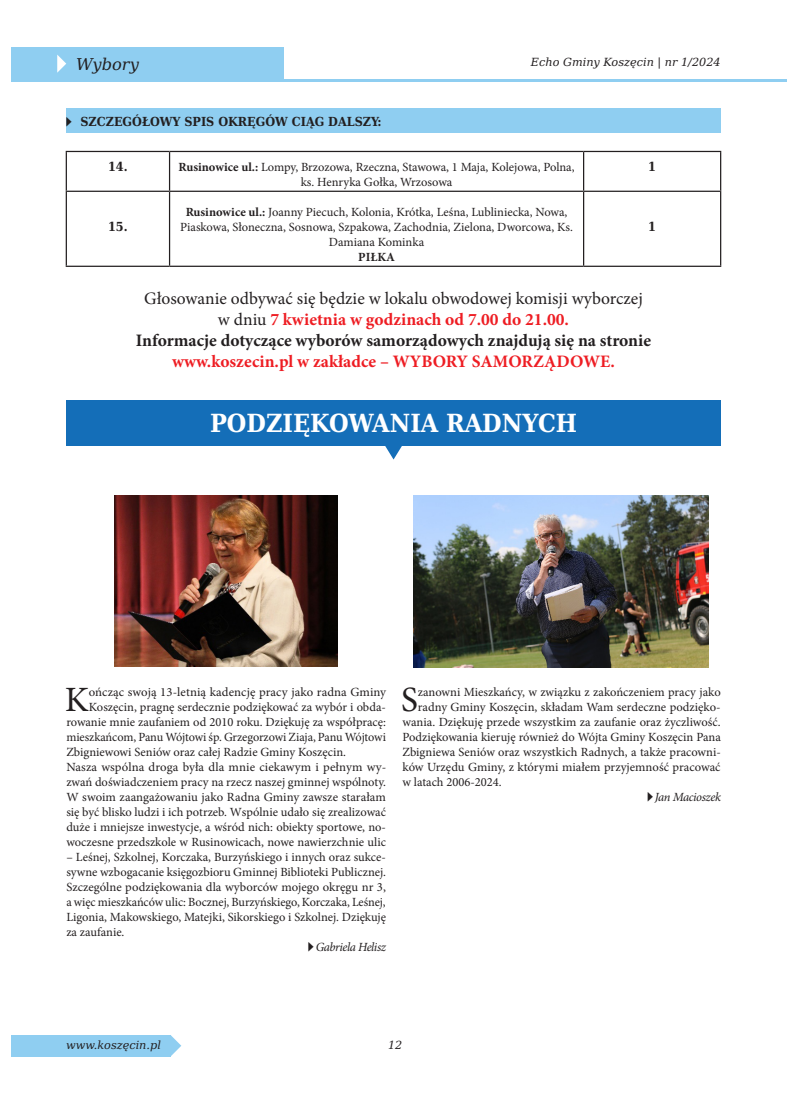
<style>
.page{position:relative;width:787px;height:1095px;background:#fff}
.page>*{position:absolute;margin:0;border:0;box-sizing:border-box;transform-origin:0 0}
.t1{font:35.62px "Minion Pro";color:#231f20}
.t2{font:700 25px "DejaVu Serif Condensed";color:#fff}
.t3{font:17.5px/21px "Minion Pro";color:#231f20;text-align:center}
.t4{font:700 17.5px "Minion Pro";color:#ee1d23}
.t5{font:italic 16.25px "DejaVu Serif";color:#231f20}
.t6{font:12.5px/15px "Minion Pro";color:#231f20;text-align:center}
.t7{font:italic 12.5px "Minion Pro";letter-spacing:-.035em;color:#231f20}
.t8{font:700 12.5px "DejaVu Serif Condensed";color:#231f20}
.t9{font:700 12.5px "DejaVu Serif Condensed";color:#231f20;scale:.6 1}
.t10{font:700 12.5px "Minion Pro";letter-spacing:-.005em;color:#231f20}
.t11{font:italic 11.25px "DejaVu Serif";color:#231f20}
.s1{font-weight:700}
.s2{font-weight:700;color:#ee1d23}
.s3{font-family:"DejaVu Serif Condensed";font-weight:700;font-style:normal}
</style>
<div class="page">
<hr style="left:765px;top:79px;width:22px;height:2px;background:#8fcef1">
<div style="left:11px;top:1035px;width:159px;height:21px;background:#8fcef1"></div>
<hr style="left:232px;top:79px;width:533px;height:2px;background:#8fcef1">
<div style="left:11px;top:47px;width:272px;height:34px;background:#8fcef1"></div>
<svg style="left:57px;top:55px;width:9px;height:18px"></svg>
<svg style="left:170px;top:1035px;width:11px;height:21px"></svg>
<hr style="left:66px;top:151px;width:103px;height:1px;background:#231f20">
<hr style="left:66px;top:152px;width:1px;height:39px;background:#231f20">
<hr style="left:169px;top:151px;width:414px;height:1px;background:#231f20">
<hr style="left:169px;top:152px;width:1px;height:39px;background:#231f20">
<hr style="left:583px;top:151px;width:138px;height:1px;background:#231f20">
<hr style="left:583px;top:152px;width:1px;height:39px;background:#231f20">
<hr style="left:720px;top:152px;width:1px;height:39px;background:#231f20">
<hr style="left:66px;top:191px;width:103px;height:1px;background:#231f20">
<hr style="left:66px;top:192px;width:1px;height:74px;background:#231f20">
<hr style="left:169px;top:191px;width:414px;height:1px;background:#231f20">
<hr style="left:169px;top:192px;width:1px;height:74px;background:#231f20">
<hr style="left:583px;top:191px;width:138px;height:1px;background:#231f20">
<hr style="left:583px;top:192px;width:1px;height:74px;background:#231f20">
<hr style="left:720px;top:192px;width:1px;height:74px;background:#231f20">
<hr style="left:66px;top:266px;width:103px;height:1px;background:#231f20">
<hr style="left:169px;top:266px;width:414px;height:1px;background:#231f20">
<hr style="left:583px;top:266px;width:138px;height:1px;background:#231f20">
<div style="left:66px;top:108px;width:655px;height:24px;background:#8fcef1"></div>
<div style="left:66px;top:400px;width:655px;height:45px;background:#146eb8"></div>
<svg style="left:384px;top:445px;width:18px;height:14px"></svg>
<img style="left:114px;top:495px;width:224px;height:171px">
<img style="left:413px;top:495px;width:295px;height:173px">
<h3 class="t5" style="left:76px;top:52px;width:64px">Wybory</h3>
<p class="t9" style="left:66px;top:112px;width:210px">▶ SZCZEG ÓŁOWY SPIS</p>
<p class="t8" style="left:218px;top:112px;width:11px">OKRĘG</p>
<p class="t8" style="left:265px;top:112px;width:118px">ÓW CIĄG DALSZY:</p>
<p class="t11" style="left:531px;top:54px;width:191px">Echo Gminy Koszęcin | nr 1/2024</p>
<p class="t8" style="left:108px;top:157px;width:21px">14.</p>
<p class="t6" style="left:178px;top:160px;width:397px"><span class="s1">Rusinowice ul.:</span> Lompy, Brzozowa, Rzeczna, Stawowa, 1 Maja, Kolejowa, Polna, ks. Henryka Gołka, Wrzosowa</p>
<p class="t8" style="left:648px;top:157px;width:9px">1</p>
<p class="t8" style="left:108px;top:217px;width:21px">15.</p>
<p class="t6" style="left:180px;top:205px;width:394px"><span class="s1">Rusinowice ul.:</span> Joanny Piecuch, Kolonia, Krótka, Leśna, Lubliniecka, Nowa,<br>Piaskowa, Słoneczna, Sosnowa, Szpakowa, Zachodnia, Zielona, Dworcowa, Ks.<br>Damiana Kominka</p>
<p class="t10" style="left:358px;top:248px;width:38px">PIŁKA</p>
<p class="t8" style="left:648px;top:217px;width:9px">1</p>
<h3 class="t3" style="left:136px;top:288px;width:517px">Głosowanie odbywać się będzie w lokalu obwodowej komisji wyborczej<br>w dniu <span class="s2">7 kwietnia w godzinach od 7.00 do 21.00.<br></span><span class="s1">Informacje dotyczące wyborów samorządowych znajdują się na stronie</span></h3>
<h3 class="t4" style="left:172px;top:349px;width:444px">www.koszecin.pl w zakładce – WYBORY SAMORZĄDOWE.</h3>
<h2 class="t2" style="left:210px;top:404px;width:366px">PODZIĘKOWANIA RADNYCH</h2>
<h1 class="t1" style="left:65px;top:676px;width:25px">K</h1>
<p class="t6" style="left:89px;top:685px;width:299px">ończąc swoją 13-letnią kadencję pracy jako radna Gminy</p>
<p class="t6" style="left:89px;top:700px;width:299px">Koszęcin, pragnę serdecznie podziękować za wybór i obda-</p>
<p class="t6" style="left:66px;top:715px;width:321px">rowanie mnie zaufaniem od 2010 roku. Dziękuję za współpracę:</p>
<p class="t6" style="left:66px;top:730px;width:321px">mieszkańcom, Panu Wójtowi śp. Grzegorzowi Ziaja, Panu Wójtowi</p>
<p class="t6" style="left:66px;top:745px;width:281px">Zbigniewowi Seniów oraz całej Radzie Gminy Koszęcin.</p>
<p class="t6" style="left:66px;top:760px;width:321px">Nasza wspólna droga była dla mnie ciekawym i pełnym wy-</p>
<p class="t6" style="left:66px;top:775px;width:321px">zwań doświadczeniem pracy na rzecz naszej gminnej wspólnoty.</p>
<p class="t6" style="left:66px;top:790px;width:321px">W swoim zaangażowaniu jako Radna Gminy zawsze starałam</p>
<p class="t6" style="left:66px;top:805px;width:321px">się być blisko ludzi i ich potrzeb. Wspólnie udało się zrealizować</p>
<p class="t6" style="left:66px;top:820px;width:321px">duże i mniejsze inwestycje, a wśród nich: obiekty sportowe, no-</p>
<p class="t6" style="left:66px;top:835px;width:321px">woczesne przedszkole w Rusinowicach, nowe nawierzchnie ulic</p>
<p class="t6" style="left:66px;top:850px;width:321px">– Leśnej, Szkolnej, Korczaka, Burzyńskiego i innych oraz sukce-</p>
<p class="t6" style="left:66px;top:865px;width:321px">sywne wzbogacanie księgozbioru Gminnej Biblioteki Publicznej.</p>
<p class="t6" style="left:66px;top:880px;width:321px">Szczególne podziękowania dla wyborców mojego okręgu nr 3,</p>
<p class="t6" style="left:66px;top:895px;width:321px">a więc mieszkańców ulic: Bocznej, Burzyńskiego, Korczaka, Leśnej,</p>
<p class="t6" style="left:66px;top:910px;width:321px">Ligonia, Makowskiego, Matejki, Sikorskiego i Szkolnej. Dziękuję</p>
<p class="t6" style="left:66px;top:925px;width:60px">za zaufanie.</p>
<p class="t7" style="left:308px;top:939px;width:79px"><span class="s3">▶</span> Gabriela Helisz</p>
<h1 class="t1" style="left:401px;top:676px;width:18px">S</h1>
<p class="t6" style="left:418px;top:685px;width:304px">zanowni Mieszkańcy, w związku z zakończeniem pracy jako</p>
<p class="t6" style="left:418px;top:700px;width:304px">radny Gminy Koszęcin, składam Wam serdeczne podzięko-</p>
<p class="t6" style="left:402px;top:715px;width:320px">wania. Dziękuję przede wszystkim za zaufanie oraz życzliwość.</p>
<p class="t6" style="left:402px;top:730px;width:320px">Podziękowania kieruję również do Wójta Gminy Koszęcin Pana</p>
<p class="t6" style="left:402px;top:745px;width:320px">Zbigniewa Seniów oraz wszystkich Radnych, a także pracowni-</p>
<p class="t6" style="left:402px;top:760px;width:319px">ków Urzędu Gminy, z którymi miałem przyjemność pracować</p>
<p class="t6" style="left:402px;top:775px;width:101px">w latach 2006-2024.</p>
<p class="t7" style="left:648px;top:789px;width:74px"><span class="s3">▶</span> Jan Macioszek</p>
<p class="t11" style="left:66px;top:1037px;width:96px">www.koszęcin.pl</p>
<p class="t11" style="left:388px;top:1037px;width:16px">12</p>
</div>
